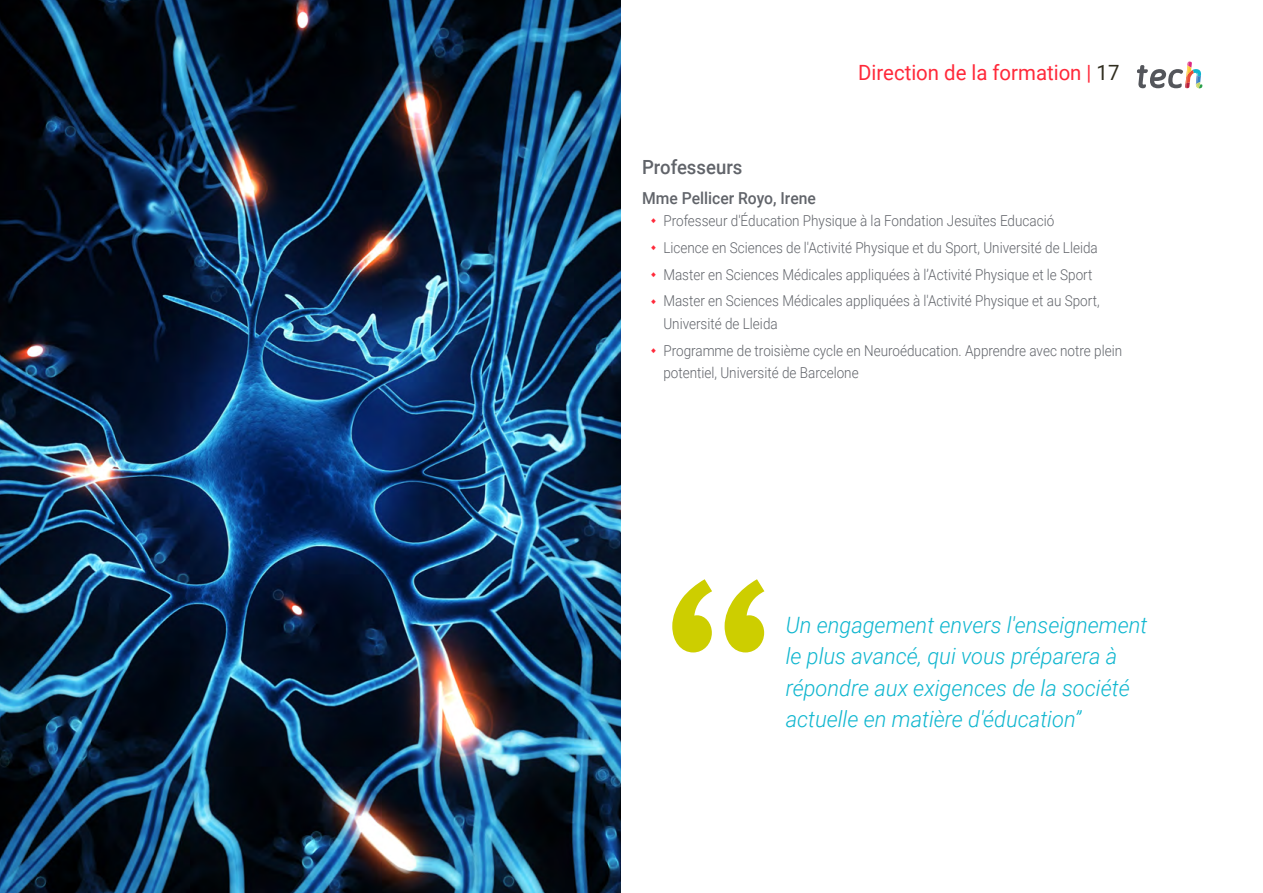
<style>
.page{position:relative;width:1263px;height:893px;background:#fff}
.page>*{position:absolute;margin:0;border:0;box-sizing:border-box;transform-origin:0 0}
.t1{font:italic 300 22.5px/31.5px "Roboto";color:#0fb6cf}
.t2{font:21px "Roboto";color:#ff293a}
.t3{font:500 19.5px "Roboto";color:#61646a;scale:.95 1}
.t4{font:500 16.5px "Roboto";color:#61646a;scale:.95 1}
.t5{font:300 15px/26.7px "Roboto";color:#61646a;scale:.9 1}
.s1{color:#312e20}
</style>
<div class="page">
<img style="left:0;top:0;width:621px;height:893px">
<svg style="left:672px;top:579px;width:92px;height:73px"></svg>
<svg style="left:1137px;top:62px;width:65px;height:27px"></svg>
<h2 class="t2" style="left:858px;top:57px;width:263px">Direction de la formation | <span class="s1">17</span></h2>
<h3 class="t3" style="left:642px;top:154px;width:107px">Professeurs</h3>
<p class="t4" style="left:642px;top:186px;width:184px">Mme Pellicer Royo, Irene</p>
<p class="t5" style="left:663px;top:207px;width:486px">Professeur d'Éducation Physique à la Fondation Jesuïtes Educació Licence en Sciences de l'Activité Physique et du Sport, Université de Lleida Master en Sciences Médicales appliquées à l’Activité Physique et le Sport Master en Sciences Médicales appliquées à l'Activité Physique et au Sport,</p>
<p class="t5" style="left:663px;top:310px;width:511px">Université de Lleida<br>Programme de troisième cycle en Neuroéducation. Apprendre avec notre plein</p>
<p class="t5" style="left:663px;top:359px;width:218px">potentiel, Université de Barcelone</p>
<h1 class="t1" style="left:786px;top:608px;width:363px">Un engagement envers l'enseignement le plus avancé, qui vous préparera à répondre aux exigences de la société actuelle en matière d'éducation”</h1>
</div>
